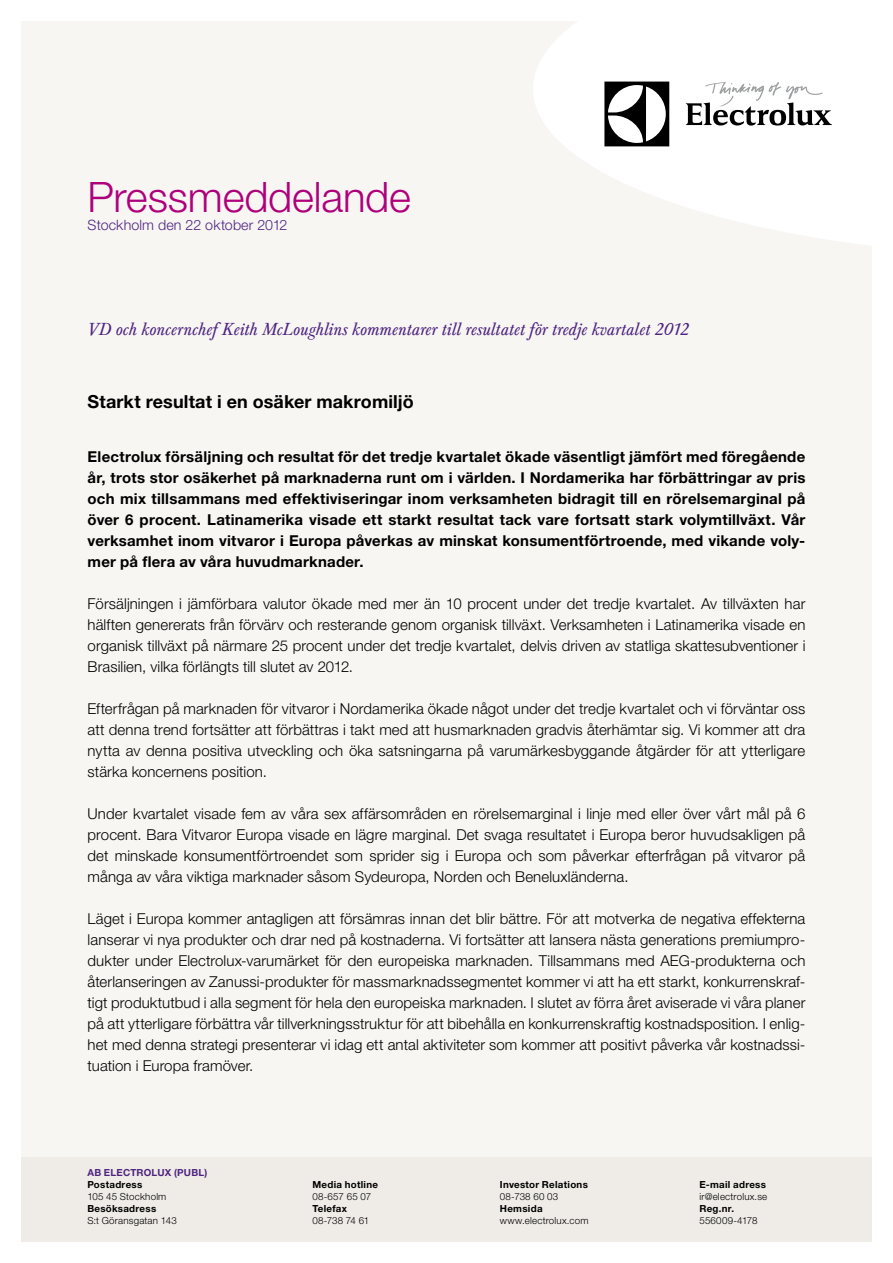
<style>
.page{position:relative;width:893px;height:1263px;background:#fff}
.page>*{position:absolute;margin:0;border:0;box-sizing:border-box;transform-origin:0 0}
.t1{font:300 42px "Helvetica Neue LT Std";letter-spacing:-.005em;color:#ae007a}
.t2{font:italic 18px "Baskerville Com";letter-spacing:.005em;color:#4f2480}
.t3{font:700 18px "Helvetica Neue LT Std";letter-spacing:.005em;color:#000}
.t4{font:300 15px/21px "Helvetica Neue LT Std";letter-spacing:.005em;color:#000;text-align:justify}
.t5{font:700 15px/21px "Helvetica Neue LT Std";letter-spacing:.015em;color:#000;text-align:justify}
.t6{font:300 14.25px "Helvetica Neue LT Std";letter-spacing:.01em;color:#4f2480}
.t7{font:300 9.75px "Helvetica Neue LT Std";letter-spacing:.02em;color:#000}
.t8{font:700 9.75px "Helvetica Neue LT Std";letter-spacing:.03em;color:#000}
.t9{font:700 9.75px "Helvetica Neue LT Std";letter-spacing:.02em;color:#4f2480}
</style>
<div class="page">
<div style="left:21px;top:1157px;width:851px;height:85px;background:#efece7"></div>
<div style="left:21px;top:21px;width:851px;height:1136px;background:#f7f6f3"></div>
<svg style="left:533px;top:21px;width:339px;height:224px;fill:#fff"></svg>
<svg style="left:604px;top:82px;width:65px;height:64px"></svg>
<svg style="left:686px;top:82px;width:146px;height:44px"></svg>
<h1 class="t1" style="left:88px;top:171px;width:325px">Pressmeddelande</h1>
<p class="t6" style="left:88px;top:216px;width:201px">Stockholm den 22 oktober 2012</p>
<p class="t2" style="left:88px;top:319px;width:603px">VD och koncernchef Keith McLoughlins kommentarer till resultatet för tredje kvartalet 2012</p>
<p class="t3" style="left:88px;top:391px;width:328px">Starkt resultat i en osäker makromiljö</p>
<p class="t5" style="left:88px;top:446px;width:719px">Electrolux försäljning och resultat för det tredje kvartalet ökade väsentligt jämfört med föregående år, trots stor osäkerhet på marknaderna runt om i världen. I Nordamerika har förbättringar av pris och mix tillsammans med effektiviseringar inom verksamheten bidragit till en rörelsemarginal på över 6 procent. Latinamerika visade ett starkt resultat tack vare fortsatt stark volymtillväxt. Vår verksamhet inom vitvaror i Europa påverkas av minskat konsumentförtroende, med vikande voly&shy;mer på flera av våra huvudmarknader.</p>
<p class="t4" style="left:88px;top:593px;width:719px">Försäljningen i jämförbara valutor ökade med mer än 10 procent under det tredje kvartalet. Av tillväxten har hälften genererats från förvärv och resterande genom organisk tillväxt. Verksamheten i Latinamerika visade en organisk tillväxt på närmare 25 procent under det tredje kvartalet, delvis driven av statliga skattesubventioner i Brasilien, vilka förlängts till slutet av 2012.</p>
<p class="t4" style="left:88px;top:698px;width:719px">Efterfrågan på marknaden för vitvaror i Nordamerika ökade något under det tredje kvartalet och vi förväntar oss att denna trend fortsätter att förbättras i takt med att husmarknaden gradvis återhämtar sig. Vi kommer att dra nytta av denna positiva utveckling och öka satsningarna på varumärkesbyggande åtgärder för att ytterligare stärka koncernens position.</p>
<p class="t4" style="left:88px;top:803px;width:719px">Under kvartalet visade fem av våra sex affärsområden en rörelsemarginal i linje med eller över vårt mål på 6 procent. Bara Vitvaror Europa visade en lägre marginal. Det svaga resultatet i Europa beror huvudsakligen på det minskade konsumentförtroendet som sprider sig i Europa och som påverkar efterfrågan på vitvaror på många av våra viktiga marknader såsom Sydeuropa, Norden och Beneluxländerna.</p>
<p class="t4" style="left:88px;top:908px;width:719px">Läget i Europa kommer antagligen att försämras innan det blir bättre. För att motverka de negativa effekterna lanserar vi nya produkter och drar ned på kostnaderna. Vi fortsätter att lansera nästa generations premiumpro&shy;dukter under Electrolux-varumärket för den europeiska marknaden. Tillsammans med AEG-produkterna och återlanseringen av Zanussi-produkter för massmarknadssegmentet kommer vi att ha ett starkt, konkurrenskraf&shy;tigt produktutbud i alla segment för hela den europeiska marknaden. I slutet av förra året aviserade vi våra planer på att ytterligare förbättra vår tillverkningsstruktur för att bibehålla en konkurrenskraftig kostnadsposition. I enlig&shy;het med denna strategi presenterar vi idag ett antal aktiviteter som kommer att positivt påverka vår kostnadssi&shy;tuation i Europa framöver.</p>
<p class="t9" style="left:87px;top:1167px;width:122px">AB ELECTROLUX (PUBL)</p>
<p class="t8" style="left:87px;top:1179px;width:56px">Postadress</p>
<p class="t8" style="left:312px;top:1179px;width:67px">Media hotline</p>
<p class="t8" style="left:500px;top:1179px;width:89px">Investor Relations</p>
<p class="t8" style="left:699px;top:1179px;width:68px">E-mail adress</p>
<p class="t7" style="left:87px;top:1191px;width:81px">105 45 Stockholm</p>
<p class="t7" style="left:312px;top:1191px;width:60px">08-657 65 07</p>
<p class="t7" style="left:500px;top:1191px;width:60px">08-738 60 03</p>
<p class="t7" style="left:699px;top:1191px;width:69px">ir@electrolux.se</p>
<p class="t8" style="left:87px;top:1203px;width:70px">Besöksadress</p>
<p class="t8" style="left:312px;top:1203px;width:36px">Telefax</p>
<p class="t8" style="left:500px;top:1203px;width:44px">Hemsida</p>
<p class="t8" style="left:699px;top:1203px;width:36px">Reg.nr.</p>
<p class="t7" style="left:87px;top:1215px;width:91px">S:t Göransgatan 143</p>
<p class="t7" style="left:312px;top:1215px;width:58px">08-738 74 61</p>
<p class="t7" style="left:500px;top:1215px;width:90px">www.electrolux.com</p>
<p class="t7" style="left:699px;top:1215px;width:60px">556009-4178</p>
</div>
